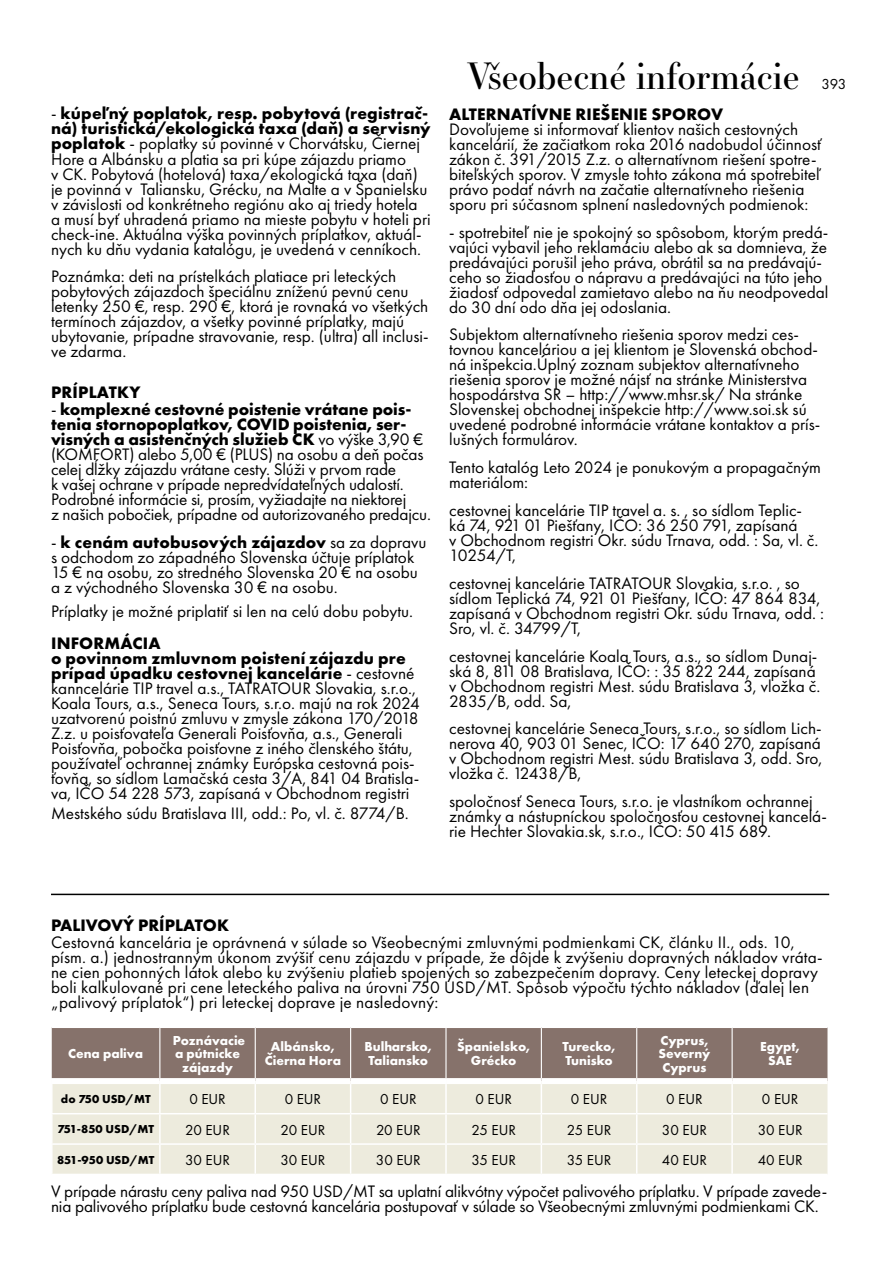
<style>
.page{position:relative;width:893px;height:1263px;background:#fff}
.page>*{position:absolute;margin:0;border:0;box-sizing:border-box;transform-origin:0 0}
.t1{font:36px "Essonnes Display";color:#000}
.t2{font:17.25px/15px "Futura PT";color:#000}
.t3{font:700 17.25px "Futura PT";letter-spacing:.01em;color:#000}
.t4{font:15px "Futura PT";color:#000}
.t5{font:700 13.5px/13.5px "Futura PT";color:#fff;text-align:center}
.t6{font:700 12px "Futura PT";color:#000}
.s1{font-weight:700}
</style>
<div class="page">
<svg style="left:52px;top:1027px;width:775px;height:147px;background:#cbc3b9"></svg>
<hr style="left:732px;top:1143px;width:95px;height:2px;background:#fff">
<hr style="left:731px;top:1145px;width:2px;height:29px;background:#fff">
<hr style="left:51px;top:894px;width:778px;height:1px;background:#000">
<p class="t2" style="left:51px;top:106px;width:381px">- <span class="s1">kúpeľný poplatok, resp. pobytová (registrač&shy;ná) turistická/ekologická taxa (daň) a servisný poplatok</span> - poplatky sú povinné v Chorvátsku, Čiernej Hore a Albánsku a platia sa pri kúpe zájazdu priamo<br>v CK. Pobytová (hotelová) taxa/ekologická taxa (daň) je povinná v Taliansku, Grécku, na Malte a v Španielsku v závislosti od konkrétneho regiónu ako aj triedy hotela a musí byť uhradená priamo na mieste pobytu v hoteli pri check-ine. Aktuálna výška povinných príplatkov, aktuál&shy;nych ku dňu vydania katalógu, je uvedená v cenníkoch.</p>
<p class="t2" style="left:51px;top:269px;width:379px">Poznámka: deti na prístelkách platiace pri leteckých pobytových zájazdoch špeciálnu zníženú pevnú cenu letenky 250 €, resp. 290 €, ktorá je rovnaká vo všetkých termínoch zájazdov, a všetky povinné príplatky, majú ubytovanie, prípadne stravovanie, resp. (ultra) all inclusi&shy;ve zdarma.</p>
<p class="t3" style="left:51px;top:381px;width:91px">PRÍPLATKY</p>
<p class="t2" style="left:51px;top:402px;width:381px">- <span class="s1">komplexné cestovné poistenie vrátane pois&shy;tenia stornopoplatkov, COVID poistenia, ser&shy;visných a asistenčných služieb CK</span> vo výške 3,90 € (KOMFORT) alebo 5,00 € (PLUS) na osobu a deň počas celej dĺžky zájazdu vrátane cesty. Slúži v prvom rade<br>k vašej ochrane v prípade nepredvídateľných udalostí.<br>Podrobné informácie si, prosím, vyžiadajte na niektorej<br>z našich pobočiek, prípadne od autorizovaného predajcu.</p>
<p class="t2" style="left:51px;top:535px;width:377px">- <span class="s1">k cenám autobusových zájazdov</span> sa za dopravu s odchodom zo západného Slovenska účtuje príplatok 15 € na osobu, zo stredného Slovenska 20 € na osobu a z východného Slovenska 30 € na osobu.</p>
<p class="t2" style="left:51px;top:603px;width:364px">Príplatky je možné priplatiť si len na celú dobu pobytu.</p>
<p class="t2" style="left:51px;top:636px;width:370px"><span class="s1">INFORMÁCIA<br>o povinnom zmluvnom poistení zájazdu pre prípad úpadku cestovnej kancelárie</span> - cestovné kanncelárie TIP travel a.s., TATRATOUR Slovakia, s.r.o., Koala Tours, a.s., Seneca Tours, s.r.o. majú na rok 2024 uzatvorenú poistnú zmluvu v zmysle zákona 170/2018<br>Z.z. u poisťovateľa Generali Poisťovňa, a.s., Generali Poisťovňa, pobočka poisťovne z iného členského štátu, používateľ ochrannej známky Európska cestovná pois&shy;ťovňa, so sídlom Lamačská cesta 3/A, 841 04 Bratisla&shy;va, IČO 54 228 573, zapísaná v Obchodnom registri</p>
<p class="t2" style="left:51px;top:805px;width:359px">Mestského súdu Bratislava III, odd.: Po, vl. č. 8774/B.</p>
<h1 class="t1" style="left:467px;top:51px;width:334px">Všeobecné informácie</h1>
<p class="t4" style="left:822px;top:75px;width:26px">393</p>
<p class="t3" style="left:449px;top:103px;width:275px">ALTERNATÍVNE RIEŠENIE SPOROV</p>
<p class="t2" style="left:449px;top:121px;width:374px">Dovoľujeme si informovať klientov našich cestovných kancelárií, že začiatkom roka 2016 nadobudol účinnosť zákon č. 391/2015 Z.z. o alternatívnom riešení spotre&shy;biteľských sporov. V zmysle tohto zákona má spotrebiteľ právo podať návrh na začatie alternatívneho riešenia sporu pri súčasnom splnení nasledovných podmienok:</p>
<p class="t2" style="left:449px;top:224px;width:381px">- spotrebiteľ nie je spokojný so spôsobom, ktorým predá&shy;vajúci vybavil jeho reklamáciu alebo ak sa domnieva, že predávajúci porušil jeho práva, obrátil sa na predávajú&shy;ceho so žiadosťou o nápravu a predávajúci na túto jeho žiadosť odpovedal zamietavo alebo na ňu neodpovedal do 30 dní odo dňa jej odoslania.</p>
<p class="t2" style="left:449px;top:327px;width:373px">Subjektom alternatívneho riešenia sporov medzi ces&shy;tovnou kanceláriou a jej klientom je Slovenská obchod&shy;ná inšpekcia.Úplný zoznam subjektov alternatívneho riešenia sporov je možné nájsť na stránke Ministerstva hospodárstva SR – http://www.mhsr.sk/ Na stránke Slovenskej obchodnej inšpekcie http://www.soi.sk sú uvedené podrobné informácie vrátane kontaktov a prís&shy;lušných formulárov.</p>
<p class="t2" style="left:449px;top:460px;width:373px">Tento katalóg Leto 2024 je ponukovým a propagačným materiálom:</p>
<p class="t2" style="left:449px;top:503px;width:371px">cestovnej kancelárie TIP travel a. s. , so sídlom Teplic&shy;ká 74, 921 01 Piešťany, IČO: 36 250 791, zapísaná<br>v Obchodnom registri Okr. súdu Trnava, odd. : Sa, vl. č.<br>10254/T,</p>
<p class="t2" style="left:449px;top:575px;width:376px">cestovnej kancelárie TATRATOUR Slovakia, s.r.o. , so sídlom Teplická 74, 921 01 Piešťany, IČO: 47 864 834, zapísaná v Obchodnom registri Okr. súdu Trnava, odd. :<br>Sro, vl. č. 34799/T,</p>
<p class="t2" style="left:449px;top:648px;width:373px">cestovnej kancelárie Koala Tours, a.s., so sídlom Dunaj&shy;ská 8, 811 08 Bratislava, IČO: : 35 822 244, zapísaná v Obchodnom registri Mest. súdu Bratislava 3, vložka č.<br>2835/B, odd. Sa,</p>
<p class="t2" style="left:449px;top:721px;width:375px;text-align:justify">cestovnej kancelárie Seneca Tours, s.r.o., so sídlom Lich&shy;nerova 40, 903 01 Senec, IČO: 17 640 270, zapísaná v Obchodnom registri Mest. súdu Bratislava 3, odd. Sro, vložka č. 12438/B,</p>
<p class="t2" style="left:449px;top:794px;width:379px">spoločnosť Seneca Tours, s.r.o. je vlastníkom ochrannej známky a nástupníckou spoločnosťou cestovnej kancelá&shy;rie Hechter Slovakia.sk, s.r.o., IČO: 50 415 689.</p>
<p class="t3" style="left:51px;top:914px;width:180px">PALIVOVÝ PRÍPLATOK</p>
<p class="t2" style="left:51px;top:934px;width:773px">Cestovná kancelária je oprávnená v súlade so Všeobecnými zmluvnými podmienkami CK, článku II., ods. 10, písm. a.) jednostranným úkonom zvýšiť cenu zájazdu v prípade, že dôjde k zvýšeniu dopravných nákladov vráta&shy;ne cien pohonných látok alebo ku zvýšeniu platieb spojených so zabezpečením dopravy. Ceny leteckej dopravy boli kalkulované pri cene leteckého paliva na úrovni 750 USD/MT. Spôsob výpočtu týchto nákladov (ďalej len „palivový príplatok“) pri leteckej doprave je nasledovný:</p>
<p class="t5" style="left:68px;top:1046px;width:76px">Cena paliva</p>
<p class="t5" style="left:173px;top:1033px;width:74px">Poznávacie a pútnicke zájazdy</p>
<p class="t5" style="left:265px;top:1040px;width:78px">Albánsko,<br>Čierna Hora</p>
<p class="t5" style="left:365px;top:1040px;width:69px;text-align:left">Bulharsko,<br>Taliansko</p>
<p class="t5" style="left:457px;top:1040px;width:75px">Španielsko,<br>Grécko</p>
<p class="t5" style="left:563px;top:1040px;width:54px;text-align:left">Turecko,<br>Tunisko</p>
<p class="t5" style="left:658px;top:1033px;width:53px;text-align:left">Cyprus,<br>Severný<br>Cyprus</p>
<p class="t5" style="left:760px;top:1040px;width:41px">Egypt,<br>SAE</p>
<p class="t6" style="left:61px;top:1091px;width:91px">do 750 USD/MT</p>
<p class="t4" style="left:189px;top:1090px;width:38px">0 EUR</p>
<p class="t4" style="left:285px;top:1090px;width:38px">0 EUR</p>
<p class="t4" style="left:380px;top:1090px;width:38px">0 EUR</p>
<p class="t4" style="left:475px;top:1090px;width:38px">0 EUR</p>
<p class="t4" style="left:571px;top:1090px;width:38px">0 EUR</p>
<p class="t4" style="left:666px;top:1090px;width:38px">0 EUR</p>
<p class="t4" style="left:762px;top:1090px;width:38px">0 EUR</p>
<p class="t6" style="left:57px;top:1122px;width:98px">751-850 USD/MT</p>
<p class="t4" style="left:185px;top:1121px;width:46px">20 EUR</p>
<p class="t4" style="left:281px;top:1121px;width:46px">20 EUR</p>
<p class="t4" style="left:376px;top:1121px;width:46px">20 EUR</p>
<p class="t4" style="left:471px;top:1121px;width:46px">25 EUR</p>
<p class="t4" style="left:567px;top:1121px;width:46px">25 EUR</p>
<p class="t4" style="left:662px;top:1121px;width:46px">30 EUR</p>
<p class="t4" style="left:758px;top:1121px;width:46px">30 EUR</p>
<p class="t6" style="left:57px;top:1152px;width:99px">851-950 USD/MT</p>
<p class="t4" style="left:185px;top:1151px;width:46px">30 EUR</p>
<p class="t4" style="left:280px;top:1151px;width:46px">30 EUR</p>
<p class="t4" style="left:376px;top:1151px;width:46px">30 EUR</p>
<p class="t4" style="left:471px;top:1151px;width:46px">35 EUR</p>
<p class="t4" style="left:567px;top:1151px;width:46px">35 EUR</p>
<p class="t4" style="left:662px;top:1151px;width:46px">40 EUR</p>
<p class="t4" style="left:758px;top:1151px;width:46px">40 EUR</p>
<p class="t2" style="left:51px;top:1183px;width:778px">V prípade nárastu ceny paliva nad 950 USD/MT sa uplatní alikvótny výpočet palivového príplatku. V prípade zavede&shy;nia palivového príplatku bude cestovná kancelária postupovať v súlade so Všeobecnými zmluvnými podmienkami CK.</p>
</div>
